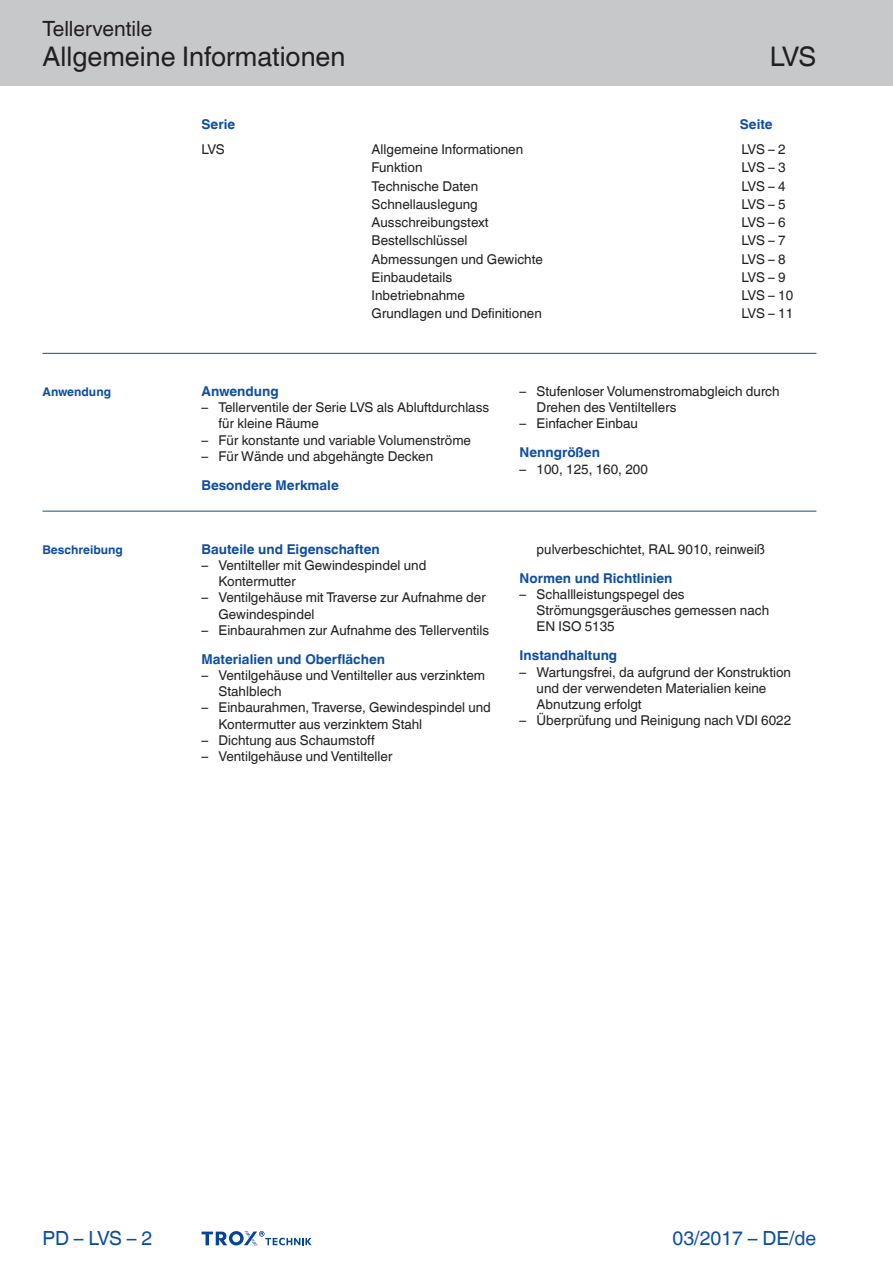
<style>
.page{position:relative;width:893px;height:1263px;background:#fff}
.page>*{position:absolute;margin:0;border:0;box-sizing:border-box;transform-origin:0 0}
.Navigation_2{font:27px "TROX Helvetica";color:#231f20}
.Navigation_3{font:27px "TROX Helvetica";color:#231f20}
.Navigation_1{font:21px "TROX Helvetica";color:#231f20}
.date{font:19.5px "TROX Helvetica";color:#0d4da1}
.pagina_li-re{font:19.5px "TROX Helvetica";color:#0d4da1}
.descr_txt_section_li{font:13.5px/16.2px "TROX Helvetica";color:#231f20}
.Standard_oben_links{font:13.5px "TROX Helvetica";color:#231f20}
.descr_txt_section_ti{font:700 13.5px "TROX Helvetica";color:#0d4da1}
.Standard_oben_links-2{font:700 13.5px "TROX Helvetica";color:#0d4da1}
.marg_title_blue{font:700 12px "TROX Helvetica";color:#0d4da1}
</style>
<div class="page">
<div style="left:0;top:0;width:893px;height:85px;background:#c7c8ca"></div>
<hr style="left:43px;top:353px;width:773px;height:1px;background:#0d4da1">
<hr style="left:43px;top:511px;width:773px;height:1px;background:#0d4da1">
<svg style="left:202px;top:1231px;width:110px;height:15px"></svg>
<p class="Navigation_1" style="left:43px;top:17px;width:111px">Tellerventile</p>
<p class="Navigation_2" style="left:43px;top:41px;width:304px">Allgemeine Informationen</p>
<p class="Navigation_3" style="left:770px;top:41px;width:48px">LVS</p>
<p class="marg_title_blue" style="left:43px;top:385px;width:70px">Anwendung</p>
<p class="marg_title_blue" style="left:43px;top:542px;width:82px">Beschreibung</p>
<p class="Standard_oben_links-2" style="left:202px;top:116px;width:35px">Serie</p>
<p class="Standard_oben_links" style="left:202px;top:142px;width:25px">LVS</p>
<p class="Standard_oben_links" style="left:372px;top:142px;width:153px">Allgemeine Informationen</p>
<p class="Standard_oben_links" style="left:742px;top:142px;width:46px">LVS – 2</p>
<p class="Standard_oben_links" style="left:372px;top:160px;width:52px">Funktion</p>
<p class="Standard_oben_links" style="left:742px;top:160px;width:46px">LVS – 3</p>
<p class="Standard_oben_links" style="left:372px;top:178px;width:108px">Technische Daten</p>
<p class="Standard_oben_links" style="left:742px;top:178px;width:46px">LVS – 4</p>
<p class="Standard_oben_links" style="left:372px;top:196px;width:108px">Schnellauslegung</p>
<p class="Standard_oben_links" style="left:742px;top:196px;width:46px">LVS – 5</p>
<p class="Standard_oben_links" style="left:372px;top:215px;width:118px">Ausschreibungstext</p>
<p class="Standard_oben_links" style="left:742px;top:215px;width:46px">LVS – 6</p>
<p class="Standard_oben_links" style="left:372px;top:233px;width:97px">Bestellschlüssel</p>
<p class="Standard_oben_links" style="left:742px;top:233px;width:46px">LVS – 7</p>
<p class="Standard_oben_links" style="left:372px;top:251px;width:173px">Abmessungen und Gewichte</p>
<p class="Standard_oben_links" style="left:742px;top:251px;width:46px">LVS – 8</p>
<p class="Standard_oben_links" style="left:372px;top:269px;width:82px">Einbaudetails</p>
<p class="Standard_oben_links" style="left:742px;top:269px;width:46px">LVS – 9</p>
<p class="Standard_oben_links" style="left:372px;top:287px;width:95px">Inbetriebnahme</p>
<p class="Standard_oben_links" style="left:742px;top:287px;width:53px">LVS – 10</p>
<p class="Standard_oben_links" style="left:372px;top:306px;width:172px">Grundlagen und Definitionen</p>
<p class="Standard_oben_links" style="left:742px;top:306px;width:53px">LVS – 11</p>
<p class="Standard_oben_links-2" style="left:740px;top:116px;width:34px">Seite</p>
<p class="descr_txt_section_ti" style="left:202px;top:383px;width:79px">Anwendung</p>
<p class="descr_txt_section_li" style="left:219px;top:399px;width:272px;text-indent:-17px">– Tellerventile der Serie LVS als Abluftdurchlass für kleine Räume</p>
<p class="descr_txt_section_li" style="left:202px;top:432px;width:271px">– Für konstante und variable Volumenströme</p>
<p class="descr_txt_section_li" style="left:202px;top:448px;width:233px">– Für Wände und abgehängte Decken</p>
<p class="descr_txt_section_ti" style="left:202px;top:477px;width:139px">Besondere Merkmale</p>
<p class="descr_txt_section_ti" style="left:202px;top:541px;width:180px">Bauteile und Eigenschaften</p>
<p class="descr_txt_section_li" style="left:219px;top:557px;width:209px;text-indent:-17px">– Ventilteller mit Gewindespindel und<br>Kontermutter</p>
<p class="descr_txt_section_li" style="left:219px;top:590px;width:269px;text-indent:-17px">– Ventilgehäuse mit Traverse zur Aufnahme der<br>Gewindespindel</p>
<p class="descr_txt_section_li" style="left:202px;top:622px;width:289px">– Einbaurahmen zur Aufnahme des Tellerventils</p>
<p class="descr_txt_section_ti" style="left:202px;top:651px;width:185px">Materialien und Oberflächen</p>
<p class="descr_txt_section_li" style="left:219px;top:667px;width:268px;text-indent:-17px">– Ventilgehäuse und Ventilteller aus verzinktem<br>Stahlblech</p>
<p class="descr_txt_section_li" style="left:219px;top:700px;width:274px;text-indent:-17px">– Einbaurahmen, Traverse, Gewindespindel und<br>Kontermutter aus verzinktem Stahl</p>
<p class="descr_txt_section_li" style="left:202px;top:732px;width:175px">– Dichtung aus Schaumstoff</p>
<p class="descr_txt_section_li" style="left:202px;top:748px;width:192px">– Ventilgehäuse und Ventilteller</p>
<p class="descr_txt_section_li" style="left:537px;top:383px;width:245px;text-indent:-17px">– Stufenloser Volumenstromabgleich durch<br>Drehen des Ventiltellers</p>
<p class="descr_txt_section_li" style="left:520px;top:416px;width:120px">– Einfacher Einbau</p>
<p class="descr_txt_section_ti" style="left:520px;top:445px;width:82px">Nenngrößen</p>
<p class="descr_txt_section_li" style="left:520px;top:461px;width:130px">– 100, 125, 160, 200</p>
<p class="descr_txt_section_li" style="left:537px;top:541px;width:230px">pulverbeschichtet, RAL 9010, reinweiß</p>
<p class="descr_txt_section_ti" style="left:520px;top:570px;width:154px">Normen und Richtlinien</p>
<p class="descr_txt_section_li" style="left:537px;top:586px;width:234px;text-indent:-17px">– Schallleistungspegel des<br>Strömungsgeräusches gemessen nach<br>EN ISO 5135</p>
<p class="descr_txt_section_ti" style="left:520px;top:648px;width:99px">Instandhaltung</p>
<p class="descr_txt_section_li" style="left:537px;top:664px;width:256px;text-indent:-17px">– Wartungsfrei, da aufgrund der Konstruktion und der verwendeten Materialien keine<br>Abnutzung erfolgt</p>
<p class="descr_txt_section_li" style="left:520px;top:712px;width:273px">– Überprüfung und Reinigung nach VDI 6022</p>
<p class="pagina_li-re" style="left:43px;top:1227px;width:111px">PD – LVS – 2</p>
<p class="date" style="left:673px;top:1227px;width:145px">03/2017 – DE/de</p>
</div>
